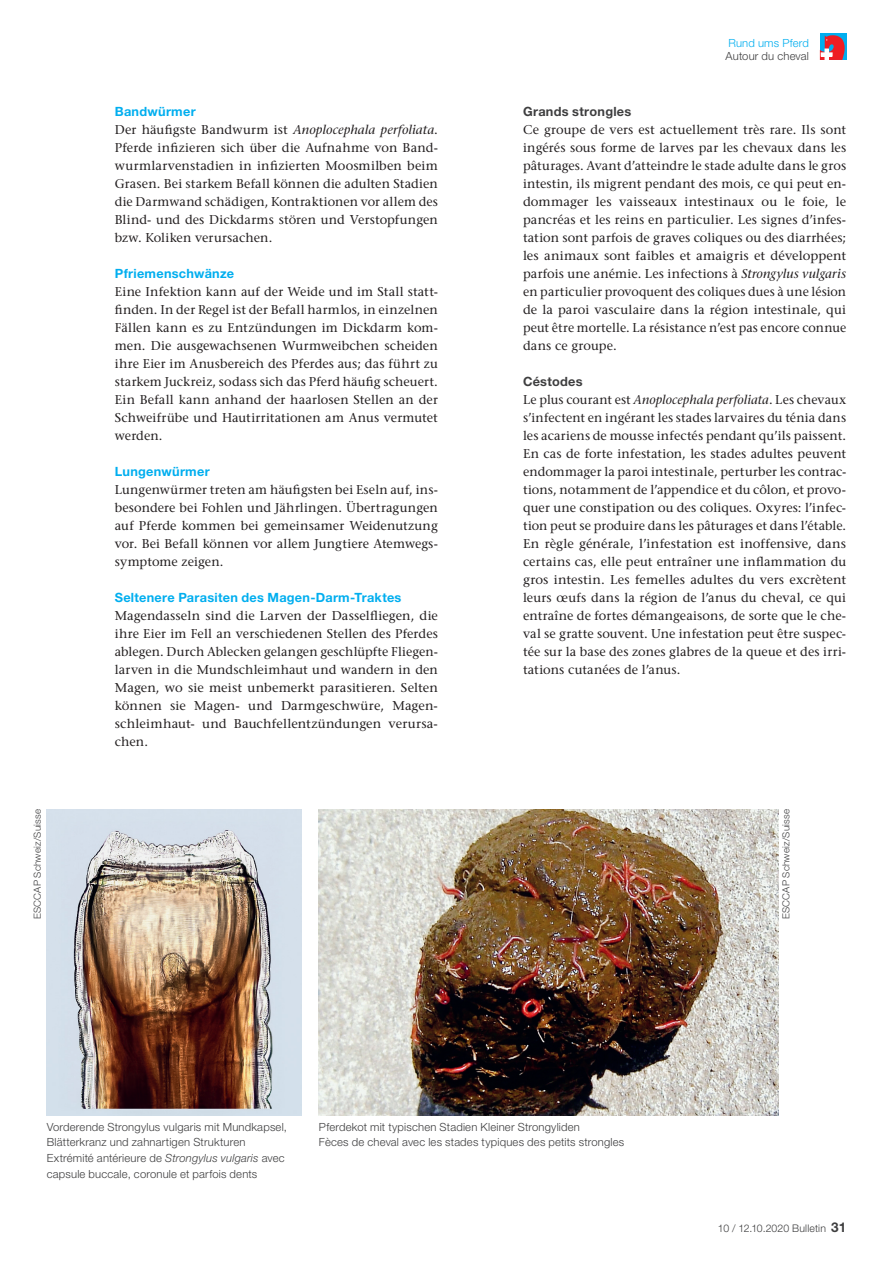
<style>
.page{position:relative;width:893px;height:1263px;background:#fff}
.page>*{position:absolute;margin:0;border:0;box-sizing:border-box;transform-origin:0 0}
.t1{font:500 12.75px/18px "Stone Serif Std";letter-spacing:.01em;color:#231f20;text-align:justify}
.t2{font:700 12.75px "Helvetica Neue LT Std";letter-spacing:.02em;color:#00aeef}
.t3{font:700 12.75px "Helvetica Neue LT Std";letter-spacing:.02em;color:#3e3e3f}
.t4{font:300 11.25px/15.8px "Helvetica Neue LT Std";letter-spacing:.015em;color:#3e3e3f}
.t5{font:300 11.25px "Helvetica Neue LT Std";letter-spacing:.015em;color:#00aeef}
.t6{font:300 10.5px "Helvetica Neue LT Std";letter-spacing:.01em;color:#3e3e3f}
.t7{font:300 9.75px "Helvetica Neue LT Std";letter-spacing:.02em;color:#3e3e3f}
.s1{font-style:italic}
.s2{font-weight:700;font-size:13.5px}
</style>
<div class="page">
<div style="left:820px;top:34px;width:26px;height:26px;background:#00aeef"></div>
<svg style="left:820px;top:35px;width:25px;height:25px"></svg>
<img style="left:319px;top:809px;width:459px;height:306px">
<img style="left:47px;top:809px;width:255px;height:306px">
<p class="t7" style="left:32px;top:919px;width:111px;rotate:-90deg">ESCCAP Schweiz/Suisse</p>
<p class="t2" style="left:115px;top:103px;width:82px">Bandwürmer</p>
<p class="t1" style="left:115px;top:120px;width:325px">Der häufigste Bandwurm ist <span class="s1">Anoplocephala perfoliata</span>.<br>Pferde infizieren sich über die Aufnahme von Band&shy;wurmlarvenstadien in infizierten Moosmilben beim Grasen. Bei starkem Befall können die adulten Stadien die Darmwand schädigen, Kontraktionen vor allem des Blind- und des Dickdarms stören und Verstopfungen bzw. Koliken verursachen.</p>
<p class="t2" style="left:115px;top:265px;width:121px">Pfriemenschwänze</p>
<p class="t1" style="left:115px;top:282px;width:325px">Eine Infektion kann auf der Weide und im Stall statt&shy;finden. In der Regel ist der Befall harmlos, in einzelnen Fällen kann es zu Entzündungen im Dickdarm kom&shy;men. Die ausgewachsenen Wurmweibchen scheiden ihre Eier im Anusbereich des Pferdes aus; das führt zu starkem Juckreiz, sodass sich das Pferd häufig scheuert.<br>Ein Befall kann anhand der haarlosen Stellen an der Schweifrübe und Hautirritationen am Anus vermutet werden.</p>
<p class="t2" style="left:115px;top:463px;width:96px">Lungenwürmer</p>
<p class="t1" style="left:115px;top:480px;width:325px">Lungenwürmer treten am häufigsten bei Eseln auf, ins&shy;besondere bei Fohlen und Jährlingen. Übertragungen auf Pferde kommen bei gemeinsamer Weidenutzung vor. Bei Befall können vor allem Jungtiere Atemwegs&shy;symptome zeigen.</p>
<p class="t2" style="left:115px;top:589px;width:288px">Seltenere Parasiten des Magen-Darm-Traktes</p>
<p class="t1" style="left:115px;top:606px;width:325px">Magendasseln sind die Larven der Dasselfliegen, die ihre Eier im Fell an verschiedenen Stellen des Pferdes ablegen. Durch Ablecken gelangen geschlüpfte Fliegen&shy;larven in die Mundschleimhaut und wandern in den Magen, wo sie meist unbemerkt parasitieren. Selten können sie Magen- und Darmgeschwüre, Magen&shy;schleimhaut- und Bauchfellentzündungen verursa&shy;chen.</p>
<p class="t5" style="left:728px;top:36px;width:82px">Rund ums Pferd</p>
<p class="t4" style="left:725px;top:48px;width:85px">Autour du cheval</p>
<p class="t3" style="left:523px;top:103px;width:110px">Grands strongles</p>
<p class="t1" style="left:523px;top:120px;width:325px">Ce groupe de vers est actuellement très rare. Ils sont ingérés sous forme de larves par les chevaux dans les pâturages. Avant d’atteindre le stade adulte dans le gros intestin, ils migrent pendant des mois, ce qui peut en&shy;dommager les vaisseaux intestinaux ou le foie, le pancréas et les reins en particulier. Les signes d’infes&shy;tation sont parfois de graves coliques ou des diarrhées; les animaux sont faibles et amaigris et développent parfois une anémie. Les infections à <span class="s1">Strongylus vulgaris </span>en particulier provoquent des coliques dues à une lésion de la paroi vasculaire dans la région intestinale, qui peut être mortelle. La résistance n’est pas encore connue dans ce groupe.</p>
<p class="t3" style="left:523px;top:373px;width:61px">Céstodes</p>
<p class="t1" style="left:523px;top:390px;width:325px">Le plus courant est <span class="s1">Anoplocephala perfoliata</span>. Les chevaux s’infectent en ingérant les stades larvaires du ténia dans les acariens de mousse infectés pendant qu’ils paissent.<br>En cas de forte infestation, les stades adultes peuvent endommager la paroi intestinale, perturber les contrac&shy;tions, notamment de l’appendice et du côlon, et provo&shy;quer une constipation ou des coliques. Oxyres: l’infec&shy;tion peut se produire dans les pâturages et dans l’étable.<br>En règle générale, l’infestation est inoffensive, dans certains cas, elle peut entraîner une inflammation du gros intestin. Les femelles adultes du vers excrètent leurs œufs dans la région de l’anus du cheval, ce qui entraîne de fortes démangeaisons, de sorte que le che&shy;val se gratte souvent. Une infestation peut être suspec&shy;tée sur la base des zones glabres de la queue et des irri&shy;tations cutanées de l’anus.</p>
<p class="t7" style="left:780px;top:919px;width:111px;rotate:-90deg">ESCCAP Schweiz/Suisse</p>
<p class="t4" style="left:47px;top:1118px;width:242px">Vorderende Strongylus vulgaris mit Mundkapsel, Blätterkranz und zahnartigen Strukturen Extrémité antérieure de <span class="s1">Strongylus vulgaris</span> avec capsule buccale, coronule et parfois dents</p>
<p class="t4" style="left:319px;top:1118px;width:307px">Pferdekot mit typischen Stadien Kleiner Strongyliden<br>Fèces de cheval avec les stades typiques des petits strongles</p>
<p class="t6" style="left:718px;top:1222px;width:130px">10 / 12.10.2020 Bulletin <span class="s2">31</span></p>
</div>
